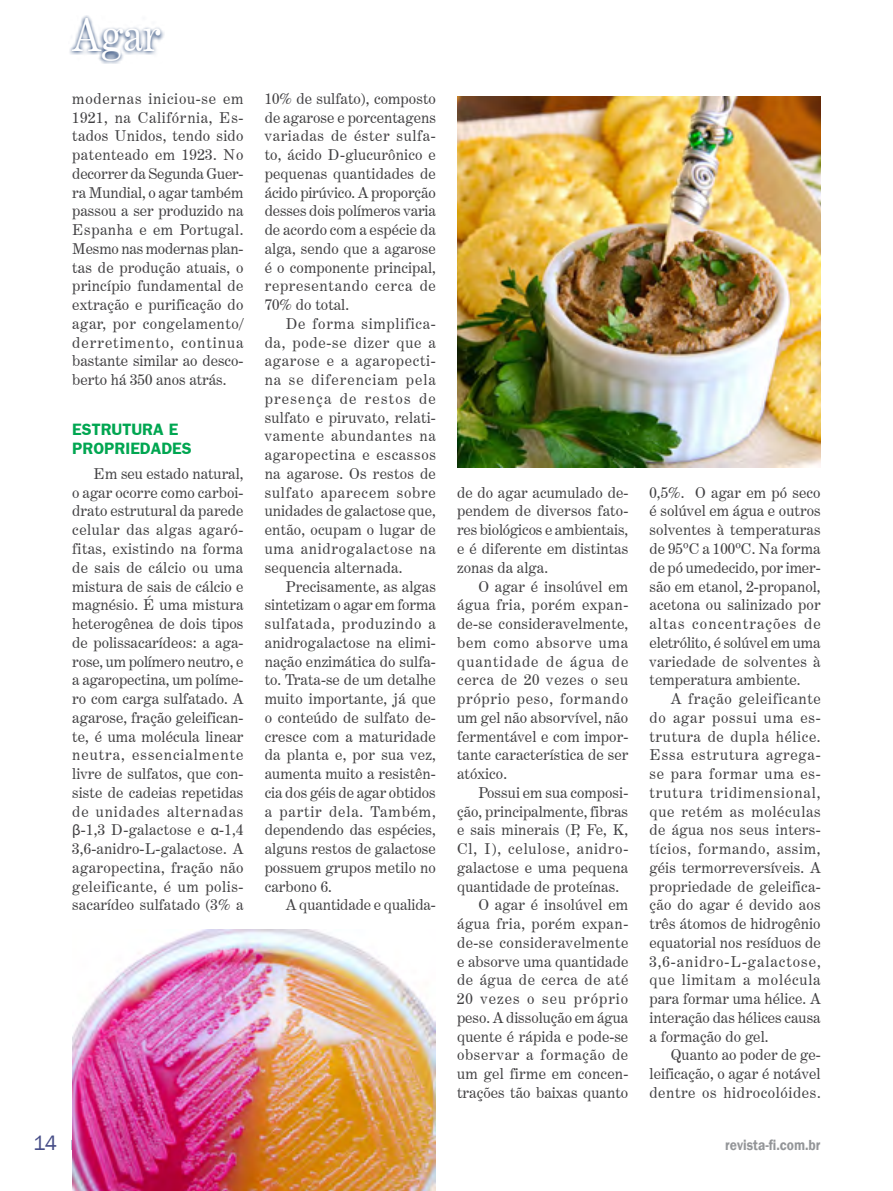
<style>
.page{position:relative;width:893px;height:1191px;background:#fff}
.page>*{position:absolute;margin:0;border:0;box-sizing:border-box;transform-origin:0 0}
.t1{font:45px "Century Expanded BT";color:#fff;scale:.9 1}
.capitulos{font:700 16.5px/18.8px "Frankfurt Gothic";color:#00a651}
.texto{font:15px/18.8px "Century Expanded BT";letter-spacing:.01em;color:#414042;text-align:justify}
.texto-2{font:15px/18.8px "Century Expanded BT";letter-spacing:.04em;color:#414042}
.t2{font:600 15px "Franklin Gothic";color:#939598;scale:.9 1}
.s1{font-family:"Myriad Pro"}
</style>
<div class="page">
<svg style="left:69px;top:16px;width:95px;height:48px"></svg>
<img style="left:457px;top:97px;width:364px;height:371px">
<img style="left:72px;top:929px;width:364px;height:262px">
<h1 class="t1" style="left:72px;top:8px;width:100px">Agar</h1>
<p class="texto" style="left:72px;top:89px;width:173px">modernas iniciou-se em 1921, na Califórnia, Es&shy;tados Unidos, tendo sido patenteado em 1923. No decorrer da Segunda Guer&shy;ra Mundial, o agar também passou a ser produzido na Espanha e em Portugal.<br>Mesmo nas modernas plan&shy;tas de produção atuais, o princípio fundamental de extração e purificação do agar, por congelamento/ derretimento, continua bastante similar ao desco&shy;berto há 350 anos atrás.</p>
<p class="capitulos" style="left:72px;top:420px;width:121px">ESTRUTURA E<br>PROPRIEDADES</p>
<p class="texto" style="left:72px;top:464px;width:173px;text-indent:21px">Em seu estado natural, o agar ocorre como carboi&shy;drato estrutural da parede celular das algas agaró&shy;fitas, existindo na forma de sais de cálcio ou uma mistura de sais de cálcio e magnésio. É uma mistura heterogênea de dois tipos de polissacarídeos: a aga&shy;rose, um polímero neutro, e a agaropectina, um políme&shy;ro com carga sulfatado. A agarose, fração geleifican&shy;te, é uma molécula linear neutra, essencialmente livre de sulfatos, que con&shy;siste de cadeias repetidas de unidades alternadas <span class="s1">β</span>-1,3 D-galactose e <span class="s1">α</span>-1,4<br>3,6-anidro-L-galactose. A agaropectina, fração não geleificante, é um polis&shy;sacarídeo sulfatado (3% a</p>
<p class="texto" style="left:265px;top:89px;width:173px">10% de sulfato), composto de agarose e porcentagens variadas de éster sulfa&shy;to, ácido D-glucurônico e pequenas quantidades de ácido pirúvico. A proporção desses dois polímeros varia de acordo com a espécie da alga, sendo que a agarose é o componente principal, representando cerca de 70% do total.</p>
<p class="texto" style="left:265px;top:314px;width:173px;text-indent:21px">De forma simplifica&shy;da, pode-se dizer que a agarose e a agaropecti&shy;na se diferenciam pela presença de restos de sulfato e piruvato, relati&shy;vamente abundantes na agaropectina e escassos na agarose. Os restos de sulfato aparecem sobre unidades de galactose que, então, ocupam o lugar de uma anidrogalactose na sequencia alternada.</p>
<p class="texto" style="left:265px;top:576px;width:173px;text-indent:21px">Precisamente, as algas sintetizam o agar em forma sulfatada, produzindo a anidrogalactose na elimi&shy;nação enzimática do sulfa&shy;to. Trata-se de um detalhe muito importante, já que o conteúdo de sulfato de&shy;cresce com a maturidade da planta e, por sua vez, aumenta muito a resistên&shy;cia dos géis de agar obtidos a partir dela. Também, dependendo das espécies, alguns restos de galactose possuem grupos metilo no carbono 6.</p>
<p class="texto" style="left:286px;top:895px;width:151px">A quantidade e qualida-</p>
<p class="texto" style="left:457px;top:483px;width:173px">de do agar acumulado de&shy;pendem de diversos fato&shy;res biológicos e ambientais, e é diferente em distintas zonas da alga.</p>
<p class="texto" style="left:457px;top:576px;width:173px;text-indent:21px">O agar é insolúvel em água fria, porém expan&shy;de-se consideravelmente, bem como absorve uma quantidade de água de cerca de 20 vezes o seu próprio peso, formando um gel não absorvível, não fermentável e com impor&shy;tante característica de ser atóxico.</p>
<p class="texto" style="left:457px;top:783px;width:173px;text-indent:21px">Possui em sua composi&shy;ção, principalmente, fibras e sais minerais (P, Fe, K, Cl, I), celulose, anidro&shy;galactose e uma pequena quantidade de proteínas.</p>
<p class="texto" style="left:457px;top:895px;width:173px;text-indent:21px">O agar é insolúvel em água fria, porém expan&shy;de-se consideravelmente e absorve uma quantidade de água de cerca de até 20 vezes o seu próprio peso. A dissolução em água quente é rápida e pode-se observar a formação de um gel firme em concen&shy;trações tão baixas quanto</p>
<p class="texto" style="left:649px;top:483px;width:173px">0,5%. O agar em pó seco é solúvel em água e outros solventes à temperaturas de 95ºC a 100ºC. Na forma de pó umedecido, por imer&shy;são em etanol, 2-propanol, acetona ou salinizado por altas concentrações de eletrólito, é solúvel em uma variedade de solventes à temperatura ambiente.</p>
<p class="texto-2" style="left:649px;top:689px;width:173px;text-indent:21px">A fração geleificante do agar possui uma es&shy;trutura de dupla hélice.<br>Essa estrutura agrega-- se para formar uma es&shy;trutura tridimensional, que retém as moléculas de água nos seus inters&shy;tícios, formando, assim, géis termorreversíveis. A propriedade de geleifica&shy;ção do agar é devido aos três átomos de hidrogênio equatorial nos resíduos de<br>3,6-anidro-L-galactose, que limitam a molécula para formar uma hélice. A interação das hélices causa a formação do gel.</p>
<p class="texto" style="left:649px;top:1045px;width:173px;text-indent:21px">Quanto ao poder de ge&shy;leificação, o agar é notável dentre os hidrocolóides.</p>
<p class="t2" style="left:725px;top:1135px;width:107px">revista-fi.com.br</p>
</div>
